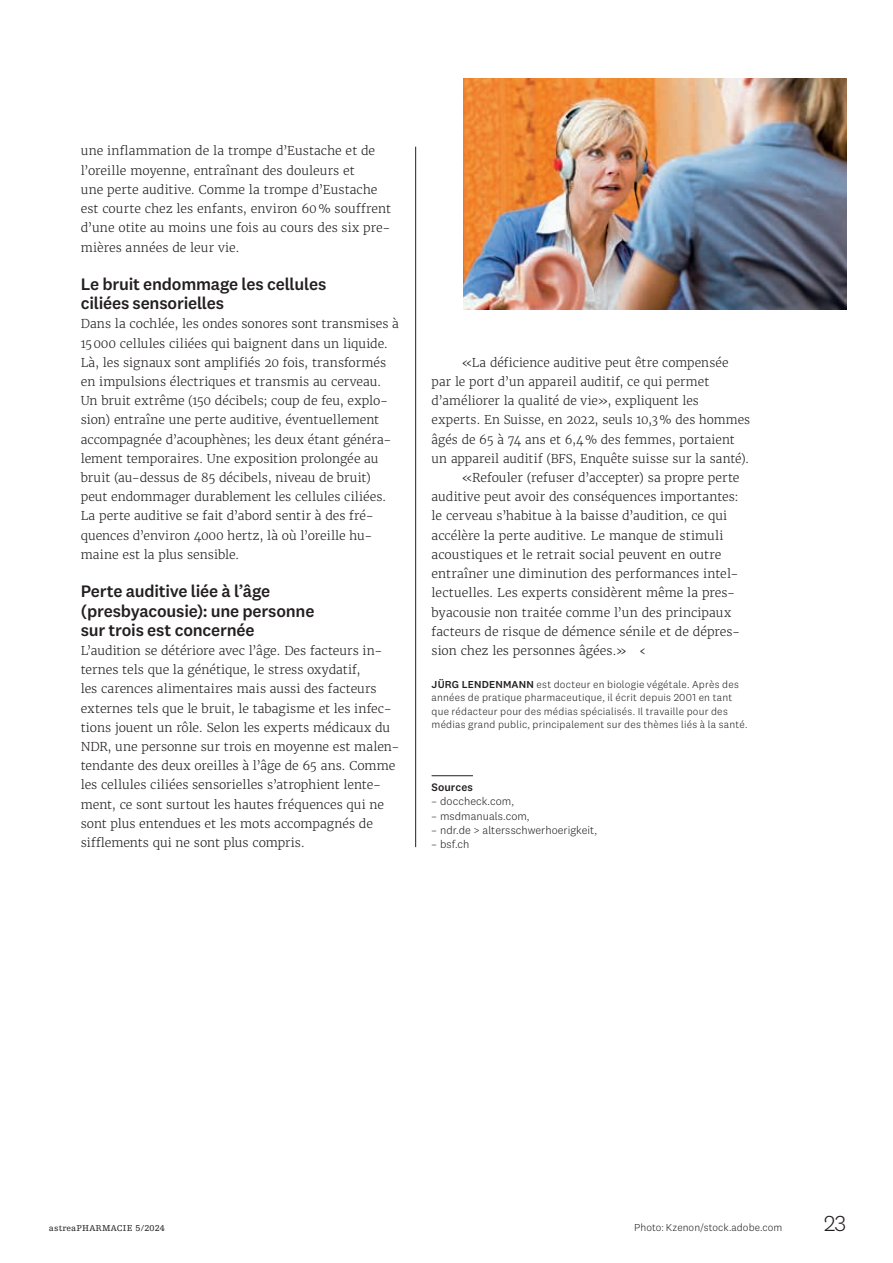
<style>
.page{position:relative;width:893px;height:1263px;background:#fff}
.page>*{position:absolute;margin:0;border:0;box-sizing:border-box;transform-origin:0 0}
.t1{font:300 22.5px "National 2";color:#231f20}
.t2{font:500 17.25px/19.2px "National 2";letter-spacing:-.015em;color:#231f20}
.t3{font:300 12.15px/19.2px "Merriweather";color:#231f20}
.t4{font:300 11.25px "National 2";letter-spacing:.005em;color:#231f20}
.t5{font:500 11.25px "National 2";letter-spacing:.005em;color:#231f20}
.t6{font:300 10.5px/13.5px "National 2";letter-spacing:.02em;color:#231f20}
.t7{font:9px "Egyptienne FLT Std";letter-spacing:.02em;color:#231f20}
.s1{font-weight:500}
</style>
<div class="page">
<hr style="left:432px;top:775px;width:41px;height:1px;background:#231f20">
<hr style="left:415px;top:147px;width:1px;height:700px;background:#231f20">
<img style="left:463px;top:79px;width:383px;height:230px">
<p class="t3" style="left:81px;top:142px;width:312px">une inflammation de la trompe d’Eustache et de l’oreille moyenne, entraînant des douleurs et<br>une perte auditive. Comme la trompe d’Eustache est courte chez les enfants, environ 60% souffrent d’une otite au moins une fois au cours des six pre&shy;mières années de leur vie.</p>
<h2 class="t2" style="left:81px;top:274px;width:247px">Le bruit endommage les cellules ciliées sensorielles</h2>
<p class="t3" style="left:81px;top:314px;width:320px">Dans la cochlée, les ondes sonores sont transmises à 15000 cellules ciliées qui baignent dans un liquide.<br>Là, les signaux sont amplifiés 20 fois, transformés en impulsions électriques et transmis au cerveau.<br>Un bruit extrême (150 décibels; coup de feu, explo&shy;sion) entraîne une perte auditive, éventuellement accompagnée d’acouphènes; les deux étant généra&shy;lement temporaires. Une exposition prolongée au bruit (au-dessus de 85 décibels, niveau de bruit) peut endommager durablement les cellules ciliées.<br>La perte auditive se fait d’abord sentir à des fré&shy;quences d’environ 4000 hertz, là où l’oreille hu&shy;maine est la plus sensible.</p>
<h2 class="t2" style="left:81px;top:582px;width:235px">Perte auditive liée à l’âge (presbyacousie): une personne sur trois est concernée</h2>
<p class="t3" style="left:81px;top:641px;width:320px">L’audition se détériore avec l’âge. Des facteurs in&shy;ternes tels que la génétique, le stress oxydatif,<br>les carences alimentaires mais aussi des facteurs externes tels que le bruit, le tabagisme et les infec&shy;tions jouent un rôle. Selon les experts médicaux du NDR, une personne sur trois en moyenne est malen&shy;tendante des deux oreilles à l’âge de 65 ans. Comme les cellules ciliées sensorielles s’atrophient lente&shy;ment, ce sont surtout les hautes fréquences qui ne sont plus entendues et les mots accompagnés de sifflements qui ne sont plus compris.</p>
<p class="t3" style="left:461px;top:353px;width:269px">«La déficience auditive peut être compensée</p>
<p class="t3" style="left:432px;top:372px;width:279px">par le port d’un appareil auditif, ce qui permet</p>
<p class="t3" style="left:432px;top:391px;width:269px">d’améliorer la qualité de vie», expliquent les</p>
<p class="t3" style="left:432px;top:410px;width:320px">experts. En Suisse, en 2022, seuls 10,3% des hommes</p>
<p class="t3" style="left:432px;top:430px;width:304px">âgés de 65 à 74 ans et 6,4% des femmes, portaient</p>
<p class="t3" style="left:432px;top:449px;width:319px">un appareil auditif (BFS, Enquête suisse sur la santé).</p>
<p class="t3" style="left:461px;top:468px;width:280px">«Refouler (refuser d’accepter) sa propre perte</p>
<p class="t3" style="left:432px;top:487px;width:309px">auditive peut avoir des conséquences importantes:</p>
<p class="t3" style="left:432px;top:507px;width:297px">le cerveau s’habitue à la baisse d’audition, ce qui</p>
<p class="t3" style="left:432px;top:526px;width:293px">accélère la perte auditive. Le manque de stimuli</p>
<p class="t3" style="left:432px;top:545px;width:291px">acoustiques et le retrait social peuvent en outre</p>
<p class="t3" style="left:432px;top:564px;width:308px">entraîner une diminution des performances intel-</p>
<p class="t3" style="left:432px;top:583px;width:305px">lectuelles. Les experts considèrent même la pres-</p>
<p class="t3" style="left:432px;top:603px;width:301px">byacousie non traitée comme l’un des principaux</p>
<p class="t3" style="left:432px;top:622px;width:310px">facteurs de risque de démence sénile et de dépres-</p>
<p class="t3" style="left:432px;top:641px;width:216px">sion chez les personnes âgées.» ‹</p>
<p class="t6" style="left:432px;top:677px;width:317px"><span class="s1">JÜRG LENDENMANN</span> est docteur en biologie végétale. Après des années de pratique pharmaceutique, il écrit depuis 2001 en tant que rédacteur pour des médias spécialisés. Il travaille pour des médias grand public, principalement sur des thèmes liés à la santé.</p>
<p class="t5" style="left:432px;top:780px;width:43px">Sources</p>
<p class="t4" style="left:432px;top:795px;width:84px">– doccheck.com,</p>
<p class="t4" style="left:432px;top:809px;width:99px">– msdmanuals.com,</p>
<p class="t4" style="left:432px;top:823px;width:167px">– ndr.de &gt; altersschwerhoerigkeit,</p>
<p class="t4" style="left:432px;top:838px;width:39px">– bsf.ch</p>
<p class="t7" style="left:49px;top:1223px;width:118px">astreaPHARMACIE 5/2024</p>
<p class="t6" style="left:634px;top:1221px;width:150px">Photo: Kzenon/stock.adobe.com</p>
<h1 class="t1" style="left:824px;top:1211px;width:24px">23</h1>
</div>
